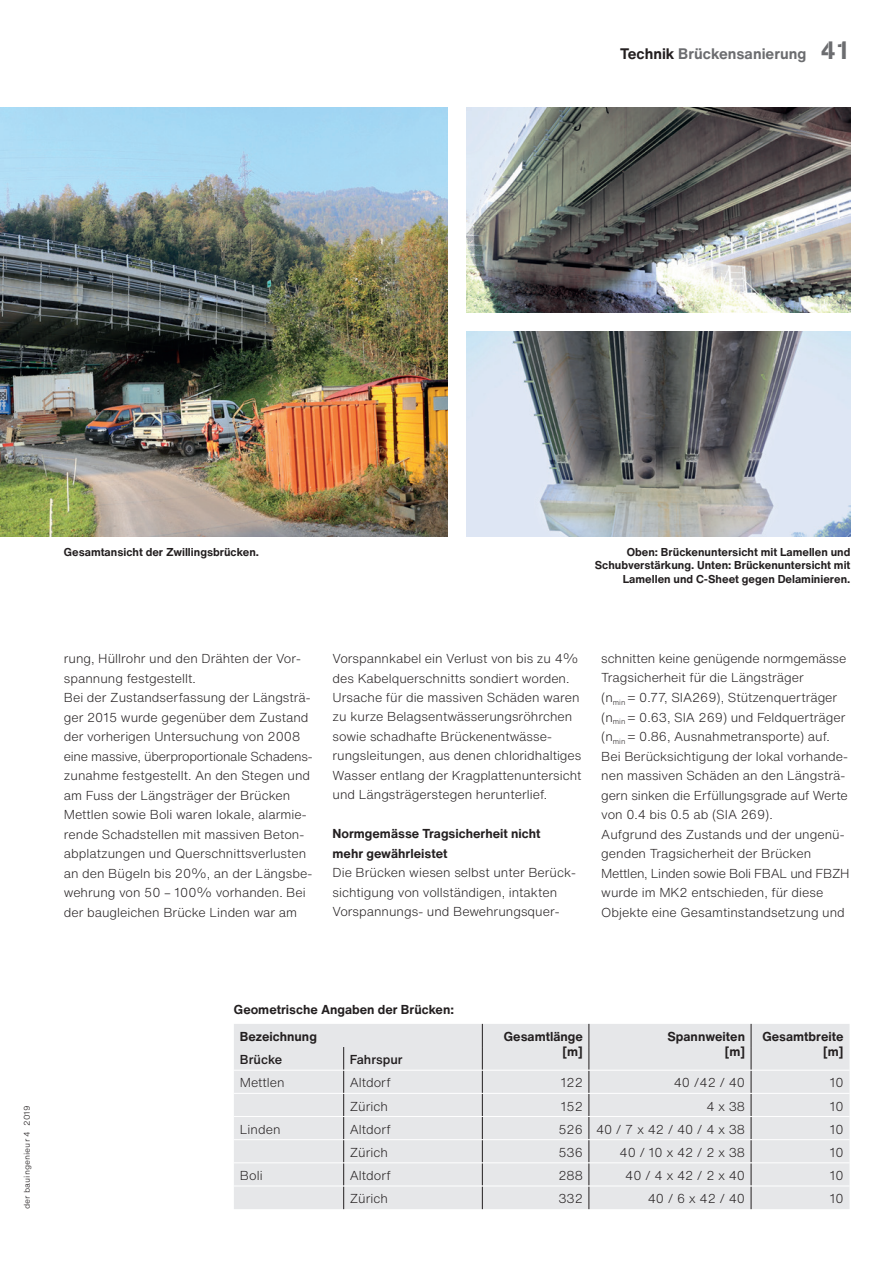
<style>
.page{position:relative;width:893px;height:1263px;background:#fff}
.page>*{position:absolute;margin:0;border:0;box-sizing:border-box;transform-origin:0 0}
.t1{font:700 15px "Helvetica Now Text";color:#6c6d70}
.t2{font:300 12.75px/19.5px "Helvetica Now Text";color:#231f20}
.t3{font:700 12.75px/15.3px "Helvetica Now Text";color:#231f20;text-align:right}
.t4{font:500 12.75px "Helvetica Now Text";color:#231f20}
.t5{font:700 11.25px/13.5px "Helvetica Now Text";color:#231f20;text-align:right}
.t6{font:300 7.5px "Helvetica Now Micro";color:#231f20}
.s1{color:#231f20}
.s2{font-family:"AG Book Stencil";font-weight:400;font-size:25.5px}
</style>
<div class="page">
<img style="left:0;top:107px;width:447px;height:429px">
<div style="left:234px;top:1024px;width:615px;height:185px;background:#e6e7e9"></div>
<svg style="left:343px;top:1047px;width:1px;height:162px"></svg>
<svg style="left:482px;top:1024px;width:1px;height:185px"></svg>
<svg style="left:589px;top:1024px;width:1px;height:185px"></svg>
<svg style="left:751px;top:1024px;width:1px;height:185px"></svg>
<hr style="left:234px;top:1070px;width:110px;height:1px;background:#fff">
<hr style="left:344px;top:1070px;width:138px;height:1px;background:#fff">
<hr style="left:482px;top:1070px;width:107px;height:1px;background:#fff">
<hr style="left:589px;top:1070px;width:162px;height:1px;background:#fff">
<hr style="left:751px;top:1070px;width:98px;height:1px;background:#fff">
<hr style="left:234px;top:1093px;width:110px;height:1px;background:#fff">
<hr style="left:344px;top:1093px;width:138px;height:1px;background:#fff">
<hr style="left:482px;top:1093px;width:107px;height:1px;background:#fff">
<hr style="left:589px;top:1093px;width:162px;height:1px;background:#fff">
<hr style="left:751px;top:1093px;width:98px;height:1px;background:#fff">
<hr style="left:234px;top:1116px;width:110px;height:1px;background:#fff">
<hr style="left:344px;top:1116px;width:138px;height:1px;background:#fff">
<hr style="left:482px;top:1116px;width:107px;height:1px;background:#fff">
<hr style="left:589px;top:1116px;width:162px;height:1px;background:#fff">
<hr style="left:751px;top:1116px;width:98px;height:1px;background:#fff">
<hr style="left:234px;top:1139px;width:110px;height:1px;background:#fff">
<hr style="left:344px;top:1139px;width:138px;height:1px;background:#fff">
<hr style="left:482px;top:1139px;width:107px;height:1px;background:#fff">
<hr style="left:589px;top:1139px;width:162px;height:1px;background:#fff">
<hr style="left:751px;top:1139px;width:98px;height:1px;background:#fff">
<hr style="left:234px;top:1162px;width:110px;height:1px;background:#fff">
<hr style="left:344px;top:1162px;width:138px;height:1px;background:#fff">
<hr style="left:482px;top:1162px;width:107px;height:1px;background:#fff">
<hr style="left:589px;top:1162px;width:162px;height:1px;background:#fff">
<hr style="left:751px;top:1162px;width:98px;height:1px;background:#fff">
<hr style="left:234px;top:1185px;width:110px;height:1px;background:#fff">
<hr style="left:344px;top:1185px;width:138px;height:1px;background:#fff">
<hr style="left:482px;top:1185px;width:107px;height:1px;background:#fff">
<hr style="left:589px;top:1185px;width:162px;height:1px;background:#fff">
<hr style="left:751px;top:1185px;width:98px;height:1px;background:#fff">
<img style="left:467px;top:107px;width:383px;height:205px">
<img style="left:467px;top:332px;width:383px;height:204px">
<p class="t1" style="left:620px;top:42px;width:232px"><span class="s1">Technik</span> Brückensanierung <span class="s2">41</span></p>
<p class="t5" style="left:64px;top:545px;width:197px">Gesamtansicht der Zwillingsbrücken.</p>
<p class="t5" style="left:595px;top:545px;width:257px">Oben: Brückenuntersicht mit Lamellen und<br>Schubverstärkung. Unten: Brückenuntersicht mit<br>Lamellen und C-Sheet gegen Delaminieren.</p>
<p class="t2" style="left:64px;top:648px;width:250px">rung, Hüllrohr und den Drähten der Vor&shy;spannung festgestellt.<br>Bei der Zustandserfassung der Längsträ&shy;ger 2015 wurde gegenüber dem Zustand der vorherigen Untersuchung von 2008 eine massive, überproportionale Schadens&shy;zunahme festgestellt. An den Stegen und am Fuss der Längsträger der Brücken Mettlen sowie Boli waren lokale, alarmie&shy;rende Schadstellen mit massiven Beton&shy;abplatzungen und Querschnittsverlusten an den Bügeln bis 20%, an der Längsbe&shy;wehrung von 50 – 100% vorhanden. Bei der baugleichen Brücke Linden war am</p>
<p class="t2" style="left:333px;top:648px;width:250px">Vorspannkabel ein Verlust von bis zu 4% des Kabelquerschnitts sondiert worden.<br>Ursache für die massiven Schäden waren zu kurze Belagsentwässerungsröhrchen sowie schadhafte Brückenentwässe&shy;rungsleitungen, aus denen chloridhaltiges Wasser entlang der Kragplattenuntersicht und Längsträgerstegen herunterlief.</p>
<p class="t3" style="left:333px;top:824px;width:209px;line-height:19.5px;text-align:left">Normgemässe Tragsicherheit nicht mehr gewährleistet</p>
<p class="t2" style="left:333px;top:863px;width:245px">Die Brücken wiesen selbst unter Berück&shy;sichtigung von vollständigen, intakten<br>Vorspannungs- und Bewehrungsquer-</p>
<p class="t2" style="left:601px;top:648px;width:250px">schnitten keine genügende normgemässe Tragsicherheit für die Längsträger<br>(n<sub>min</sub> = 0.77, SIA269), Stützenquerträger (n<sub>min</sub> = 0.63, SIA 269) und Feldquerträger (n<sub>min</sub> = 0.86, Ausnahmetransporte) auf.<br>Bei Berücksichtigung der lokal vorhande&shy;nen massiven Schäden an den Längsträ&shy;gern sinken die Erfüllungsgrade auf Werte von 0.4 bis 0.5 ab (SIA 269).<br>Aufgrund des Zustands und der ungenü&shy;genden Tragsicherheit der Brücken Mettlen, Linden sowie Boli FBAL und FBZH wurde im MK2 entschieden, für diese Objekte eine Gesamtinstandsetzung und</p>
<p class="t6" style="left:21px;top:1209px;width:105px;rotate:-90deg">der bauingenieur 4 2019</p>
<p class="t3" style="left:240px;top:995px;width:216px;line-height:27.3px;text-align:left;text-indent:-6px">Geometrische Angaben der Brücken:<br>Bezeichnung</p>
<p class="t3" style="left:504px;top:1028px;width:81px">Gesamtlänge [m]</p>
<p class="t3" style="left:667px;top:1028px;width:79px">Spannweiten [m]</p>
<p class="t3" style="left:762px;top:1028px;width:83px">Gesamtbreite [m]</p>
<p class="t4" style="left:240px;top:1050px;width:44px">Brücke</p>
<p class="t4" style="left:350px;top:1050px;width:54px">Fahrspur</p>
<p class="t2" style="left:240px;top:1072px;width:46px">Mettlen</p>
<p class="t2" style="left:350px;top:1072px;width:43px">Altdorf</p>
<p class="t2" style="left:561px;top:1072px;width:23px">122</p>
<p class="t2" style="left:674px;top:1072px;width:73px">40 /42 / 40</p>
<p class="t2" style="left:830px;top:1072px;width:15px">10</p>
<p class="t2" style="left:350px;top:1096px;width:40px">Zürich</p>
<p class="t2" style="left:561px;top:1096px;width:23px">152</p>
<p class="t2" style="left:706px;top:1096px;width:40px">4 x 38</p>
<p class="t2" style="left:830px;top:1096px;width:15px">10</p>
<p class="t2" style="left:240px;top:1119px;width:42px">Linden</p>
<p class="t2" style="left:350px;top:1119px;width:43px">Altdorf</p>
<p class="t2" style="left:558px;top:1119px;width:188px">526 40 / 7 x 42 / 40 / 4 x 38</p>
<p class="t2" style="left:830px;top:1119px;width:15px">10</p>
<p class="t2" style="left:350px;top:1142px;width:40px">Zürich</p>
<p class="t2" style="left:558px;top:1142px;width:26px">536</p>
<p class="t2" style="left:620px;top:1142px;width:127px">40 / 10 x 42 / 2 x 38</p>
<p class="t2" style="left:830px;top:1142px;width:15px">10</p>
<p class="t2" style="left:240px;top:1165px;width:24px">Boli</p>
<p class="t2" style="left:350px;top:1165px;width:43px">Altdorf</p>
<p class="t2" style="left:558px;top:1165px;width:26px">288</p>
<p class="t2" style="left:625px;top:1165px;width:121px">40 / 4 x 42 / 2 x 40</p>
<p class="t2" style="left:830px;top:1165px;width:15px">10</p>
<p class="t2" style="left:350px;top:1188px;width:40px">Zürich</p>
<p class="t2" style="left:558px;top:1188px;width:26px">332</p>
<p class="t2" style="left:648px;top:1188px;width:99px">40 / 6 x 42 / 40</p>
<p class="t2" style="left:830px;top:1188px;width:15px">10</p>
</div>
